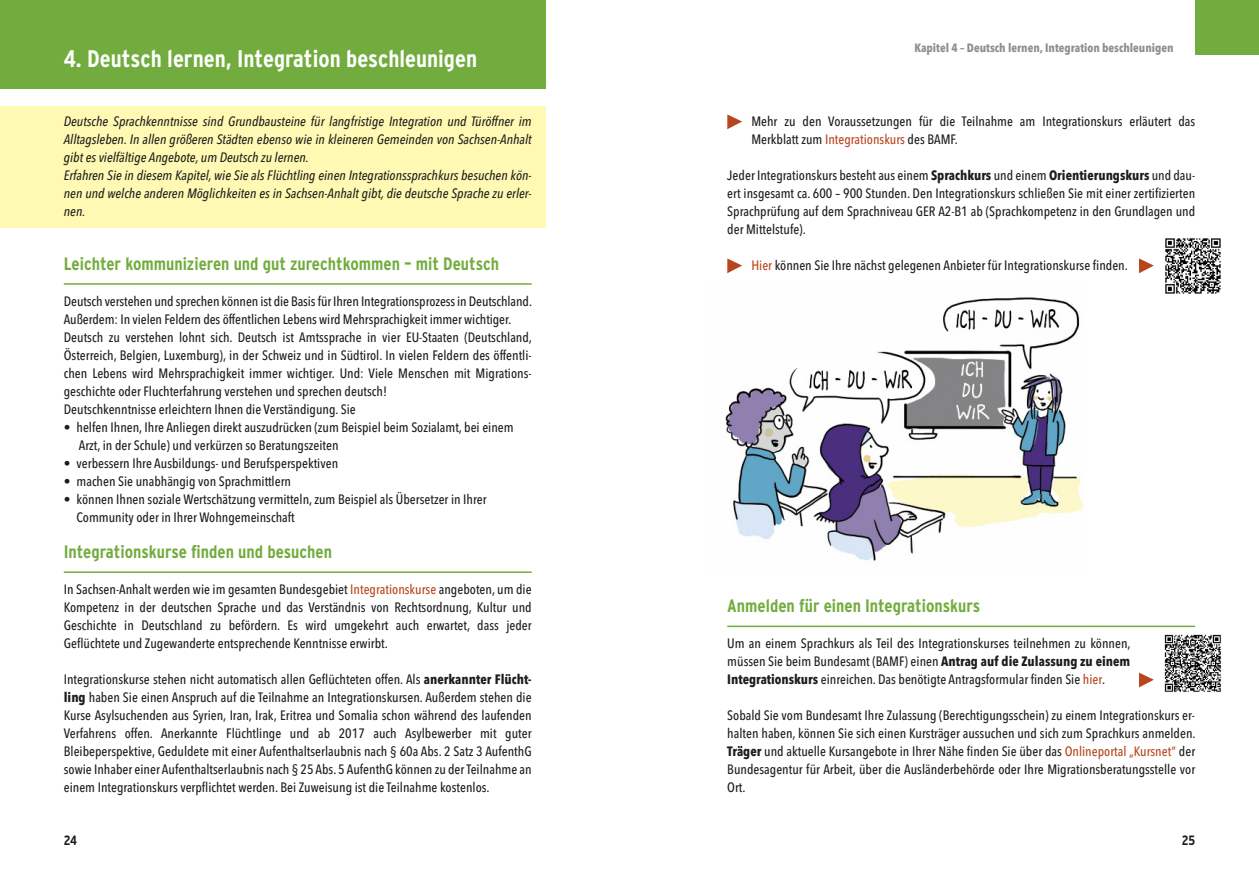
<style>
.page{position:relative;width:1259px;height:893px;background:#fff}
.page>*{position:absolute;margin:0;border:0;box-sizing:border-box;transform-origin:0 0}
.t1{font:700 condensed 24px "Interstate";color:#fff}
.t2{font:700 condensed 18px "Interstate";color:#73ac3e}
.t3{font:500 13.5px/18px "Avenir Next Condensed";color:#1d1d1b;text-align:justify}
.t4{font:italic 500 13.5px/18px "Avenir Next Condensed";color:#1d1d1b}
.t5{font:700 condensed 13.5px "Interstate";color:#1d1d1b}
.t6{font:700 12px "Avenir Next Condensed";color:#8e8e8d}
.s1{color:#b7451d}
.s2{font-weight:700}
</style>
<div class="page">
<div style="left:0;top:0;width:545px;height:88px;background:#73ac3e"></div>
<div style="left:0;top:106px;width:545px;height:122px;background:#fff9b3"></div>
<hr style="left:64px;top:283px;width:467px;height:2px;background:#73ac3e">
<hr style="left:64px;top:571px;width:467px;height:2px;background:#73ac3e">
<hr style="left:727px;top:626px;width:468px;height:1px;background:#73ac3e">
<svg style="left:727px;top:114px;width:15px;height:15px"></svg>
<svg style="left:727px;top:258px;width:15px;height:15px"></svg>
<img style="left:725px;top:297px;width:359px;height:264px">
<div style="left:1195px;top:0;width:64px;height:54px;background:#73ac3e"></div>
<img style="left:1165px;top:238px;width:56px;height:56px">
<svg style="left:1139px;top:258px;width:14px;height:15px"></svg>
<img style="left:1164px;top:635px;width:57px;height:57px">
<svg style="left:1139px;top:673px;width:14px;height:14px"></svg>
<h1 class="t1" style="left:64px;top:44px;width:415px">4. Deutsch lernen, Integration beschleunigen</h1>
<p class="t4" style="left:64px;top:112px;width:469px">Deutsche Sprachkenntnisse sind Grundbausteine für langfristige Integration und Türöffner im Alltagsleben. In allen größeren Städten ebenso wie in kleineren Gemeinden von Sachsen-Anhalt gibt es vielfältige Angebote, um Deutsch zu lernen.<br>Erfahren Sie in diesem Kapitel, wie Sie als Flüchtling einen Integrationssprachkurs besuchen kön&shy;nen und welche anderen Möglichkeiten es in Sachsen-Anhalt gibt, die deutsche Sprache zu erler&shy;nen.</p>
<h2 class="t2" style="left:64px;top:253px;width:437px">Leichter kommunizieren und gut zurechtkommen – mit Deutsch</h2>
<p class="t3" style="left:64px;top:292px;width:470px;text-align:left">Deutsch verstehen und sprechen können ist die Basis für Ihren Integrationsprozess in Deutschland.<br>Außerdem: In vielen Feldern des öffentlichen Lebens wird Mehrsprachigkeit immer wichtiger.<br>Deutsch zu verstehen lohnt sich. Deutsch ist Amtssprache in vier EU-Staaten (Deutschland, Österreich, Belgien, Luxemburg), in der Schweiz und in Südtirol. In vielen Feldern des öffentli&shy;chen Lebens wird Mehrsprachigkeit immer wichtiger. Und: Viele Menschen mit Migrations&shy;geschichte oder Fluchterfahrung verstehen und sprechen deutsch!<br>Deutschkenntnisse erleichtern Ihnen die Verständigung. Sie</p>
<p class="t3" style="left:79px;top:418px;width:436px;text-indent:-15px">• helfen Ihnen, Ihre Anliegen direkt auszudrücken (zum Beispiel beim Sozialamt, bei einem<br>Arzt, in der Schule) und verkürzen so Beratungszeiten</p>
<p class="t3" style="left:64px;top:454px;width:276px">• verbessern Ihre Ausbildungs- und Berufsperspektiven</p>
<p class="t3" style="left:64px;top:472px;width:229px">• machen Sie unabhängig von Sprachmittlern</p>
<p class="t3" style="left:77px;top:490px;width:411px;text-indent:-13px">• können Ihnen soziale Wertschätzung vermitteln, zum Beispiel als Übersetzer in Ihrer<br>Community oder in Ihrer Wohngemeinschaft</p>
<h2 class="t2" style="left:64px;top:541px;width:270px">Integrationskurse finden und besuchen</h2>
<p class="t3" style="left:64px;top:580px;width:469px">In Sachsen-Anhalt werden wie im gesamten Bundesgebiet <span class="s1">Integrationskurse</span> angeboten, um die Kompetenz in der deutschen Sprache und das Verständnis von Rechtsordnung, Kultur und Geschichte in Deutschland zu befördern. Es wird umgekehrt auch erwartet, dass jeder Geflüchtete und Zugewanderte entsprechende Kenntnisse erwirbt.</p>
<p class="t3" style="left:64px;top:670px;width:469px">Integrationskurse stehen nicht automatisch allen Geflüchteten offen. Als <span class="s2">anerkannter Flücht&shy;ling</span> haben Sie einen Anspruch auf die Teilnahme an Integrationskursen. Außerdem stehen die Kurse Asylsuchenden aus Syrien, Iran, Irak, Eritrea und Somalia schon während des laufenden Verfahrens offen. Anerkannte Flüchtlinge und ab 2017 auch Asylbewerber mit guter Bleibeperspektive, Geduldete mit einer Aufenthaltserlaubnis nach § 60a Abs. 2 Satz 3 AufenthG sowie Inhaber einer Aufenthaltserlaubnis nach § 25 Abs. 5 AufenthG können zu derTeilnahme an einem Integrationskurs verpflichtet werden. Bei Zuweisung ist die Teilnahme kostenlos.</p>
<p class="t6" style="left:914px;top:40px;width:261px">Kapitel 4 – Deutsch lernen, Integration beschleunigen</p>
<p class="t3" style="left:751px;top:112px;width:445px">Mehr zu den Voraussetzungen für die Teilnahme am Integrationskurs erläutert das<br>Merkblatt zum <span class="s1">Integrationskurs</span> des BAMF.</p>
<p class="t3" style="left:727px;top:166px;width:469px">Jeder Integrationskurs besteht aus einem <span class="s2">Sprachkurs</span> und einem <span class="s2">Orientierungskurs</span> und dau&shy;ert insgesamt ca. 600 – 900 Stunden. Den Integrationskurs schließen Sie mit einer zertifizierten Sprachprüfung auf dem Sprachniveau GER A2-B1 ab (Sprachkompetenz in den Grundlagen und der Mittelstufe).</p>
<p class="t3" style="left:751px;top:256px;width:378px"><span class="s1">Hier</span> können Sie Ihre nächst gelegenen Anbieter für Integrationskurse finden.</p>
<h2 class="t2" style="left:727px;top:595px;width:254px">Anmelden für einen Integrationskurs</h2>
<p class="t3" style="left:727px;top:634px;width:405px">Um an einem Sprachkurs als Teil des Integrationskurses teilnehmen zu können, müssen Sie beim Bundesamt (BAMF) einen <span class="s2">Antrag auf die Zulassung zu einem Integrationskurs</span> einreichen. Das benötigte Antragsformular finden Sie <span class="s1">hier</span>.</p>
<p class="t3" style="left:727px;top:706px;width:470px">Sobald Sie vom Bundesamt Ihre Zulassung (Berechtigungsschein) zu einem Integrationskurs er&shy;halten haben, können Sie sich einen Kursträger aussuchen und sich zum Sprachkurs anmelden.<br><span class="s2">Träger</span> und aktuelle Kursangebote in Ihrer Nähe finden Sie über das <span class="s1">Onlineportal „Kursnet“</span> der Bundesagentur für Arbeit, über die Ausländerbehörde oder Ihre Migrationsberatungsstelle vor Ort.</p>
<p class="t5" style="left:64px;top:833px;width:15px">24</p>
<p class="t5" style="left:1181px;top:833px;width:15px">25</p>
</div>
